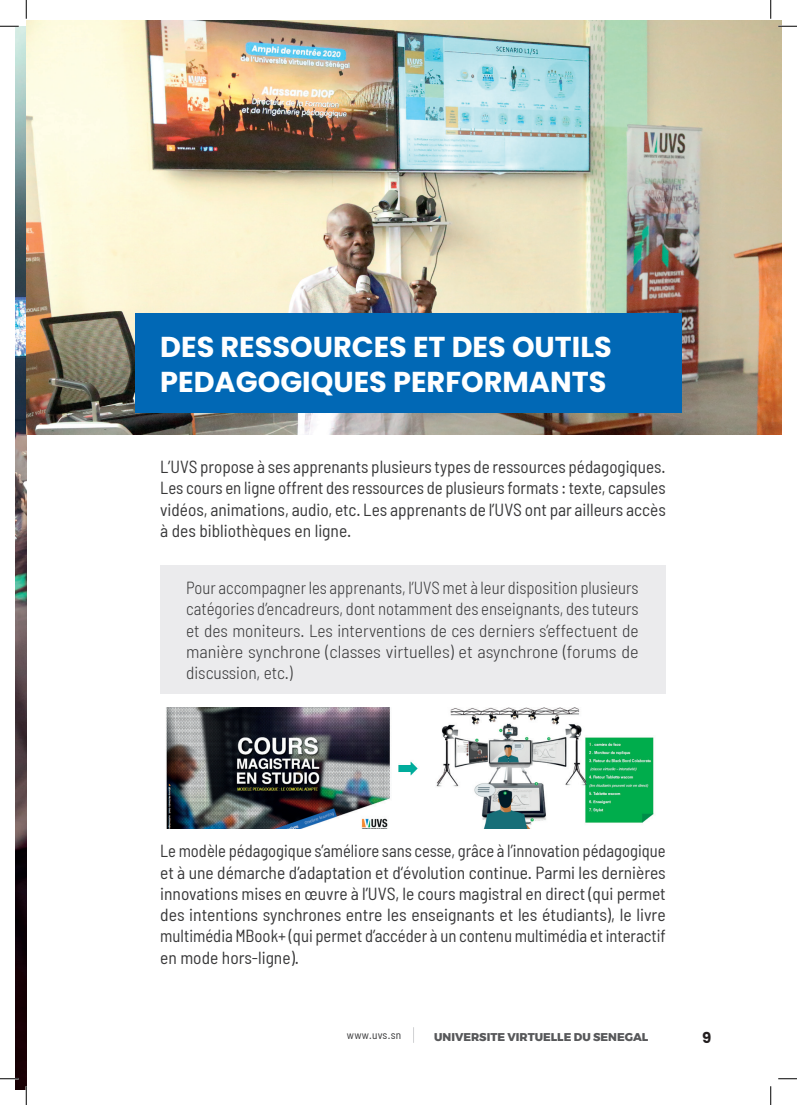
<style>
.page{position:relative;width:797px;height:1105px;background:#fff}
.page>*{position:absolute;margin:0;border:0;box-sizing:border-box;transform-origin:0 0}
.t1{font:700 28.75px/34.5px "Poppins";color:#fff}
.t2{font:semi-condensed 17.5px/21.2px "Barlow";color:#383839;text-align:justify;scale:.95 1}
.t3{font:300 semi-condensed 17.5px/21.2px "Barlow";color:#383839;text-align:justify;scale:.95 1}
.t4{font:semi-condensed 17.5px/21.2px "Barlow";color:#383839;text-align:justify}
.t5{font:700 15px "Poppins";color:#231f20}
.t6{font:800 11.25px "Montserrat";color:#57585a}
.t7{font:semi-condensed 11.25px "Barlow";letter-spacing:.025em;color:#383839}
</style>
<div class="page">
<svg style="left:413px;top:1027px;width:1px;height:16px"></svg>
<img style="left:16px;top:26px;width:10px;height:1063px">
<img style="left:26px;top:20px;width:755px;height:414px">
<div style="left:160px;top:566px;width:505px;height:128px;background:#ebebed"></div>
<div style="left:135px;top:313px;width:547px;height:100px;background:#0168b5"></div>
<img style="left:166px;top:708px;width:488px;height:121px">
<svg style="left:0;top:25px;width:19px;height:2px"></svg>
<svg style="left:778px;top:25px;width:19px;height:2px"></svg>
<svg style="left:0;top:1078px;width:19px;height:1px"></svg>
<svg style="left:778px;top:1078px;width:19px;height:1px"></svg>
<svg style="left:25px;top:0;width:2px;height:19px"></svg>
<svg style="left:25px;top:1086px;width:2px;height:19px"></svg>
<svg style="left:770px;top:0;width:1px;height:19px"></svg>
<svg style="left:770px;top:1086px;width:1px;height:19px"></svg>
<h1 class="t1" style="left:160px;top:330px;width:453px">DES RESSOURCES ET DES OUTILS<br>PEDAGOGIQUES PERFORMANTS</h1>
<p class="t4" style="left:160px;top:456px;width:507px">L’UVS propose à ses apprenants plusieurs types de ressources pédagogiques.<br>Les cours en ligne offrent des ressources de plusieurs formats : texte, capsules vidéos, animations, audio, etc. Les apprenants de l’UVS ont par ailleurs accès à des bibliothèques en ligne.</p>
<p class="t3" style="left:186px;top:577px;width:478px">Pour accompagner les apprenants, l’UVS met à leur disposition plusieurs catégories d’encadreurs, dont notamment des enseignants, des tuteurs et des moniteurs. Les interventions de ces derniers s’effectuent de manière synchrone (classes virtuelles) et asynchrone (forums de discussion, etc.)</p>
<p class="t2" style="left:160px;top:840px;width:533px">Le modèle pédagogique s’améliore sans cesse, grâce à l’innovation pédagogique et à une démarche d’adaptation et d‘évolution continue. Parmi les dernières innovations mises en œuvre à l’UVS, le cours magistral en direct (qui permet des intentions synchrones entre les enseignants et les étudiants), le livre multimédia MBook+ (qui permet d’accéder à un contenu multimédia et interactif en mode hors-ligne).</p>
<p class="t7" style="left:347px;top:1028px;width:56px">www.uvs.sn</p>
<p class="t6" style="left:434px;top:1028px;width:216px">UNIVERSITE VIRTUELLE DU SENEGAL</p>
<p class="t5" style="left:702px;top:1029px;width:11px">9</p>
</div>
